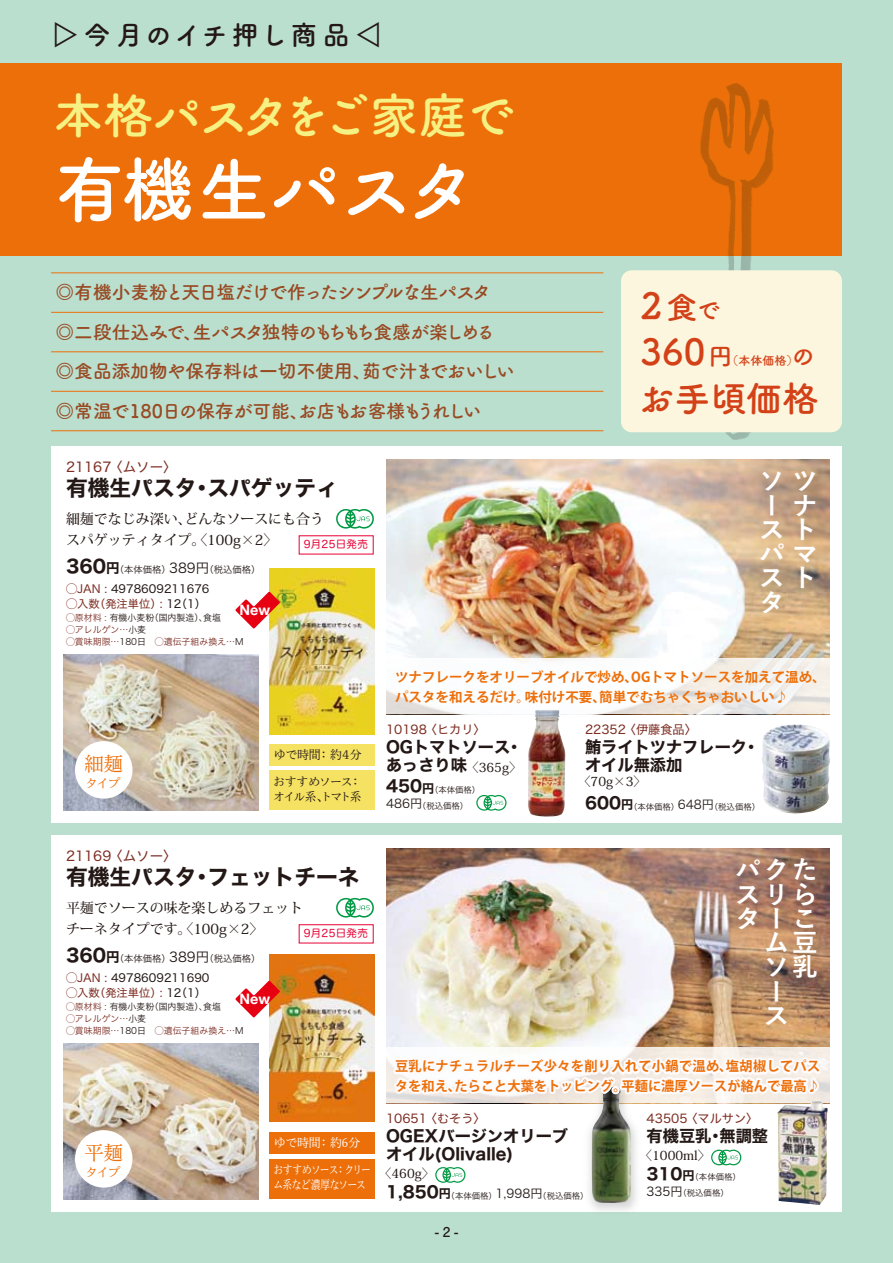
<style>
.page{position:relative;width:893px;height:1263px;background:#bbdfcf}
.page>*{position:absolute;margin:0;border:0;box-sizing:border-box;transform-origin:0 0}
.t1{font:700 72px "Tsuku B Rd Gothic";color:#fff}
.t2{font:700 49.5px "Tsuku B Rd Gothic";letter-spacing:-.05em;color:#f6f183}
.t3{font:700 36px "Tsuku B Rd Gothic";color:#d34118}
.t4{font:700 27px "Tsuku A Rd Gothic";letter-spacing:.1em;color:#231815}
.t5{font:700 25.5px/24.3px "Yu Go";color:#fff}
.t6{font:21.75px "Hiragino Sans W7";color:#231815}
.t7{font:19.35px "Toppan Bunkyu Mincho Pr 6 N";color:#ed6f09}
.t8{font:700 18.75px/39.8px "Tsuku B Rd Gothic";letter-spacing:-.05em;color:#984a23}
.t9{font:16.2px/18.3px "Hiragino Sans W7";color:#231815}
.t10{font:700 14.4px "Helvetica Neue";color:#fff}
.t11{font:500 13.95px/21px "Koz Min Pro";color:#231815}
.t12{font:700 13.5px/19.5px "Koz Go Pro";letter-spacing:.02em;color:#ed6f09}
.t13{font:700 13.5px/19.5px "Koz Go Pro";color:#ed6f09}
.t14{font:13.5px "Hiragino Sans W4";color:#7d2d22}
.t15{font:700 13.5px "Futo Go B101 Pro";color:#231815}
.t16{font:12.9px "Toppan Bunkyu Mincho Pr 6 N";letter-spacing:-.135em;color:#ed6f09}
.t17{font:500 12.6px "Koz Min Pro";color:#231815}
.t18{font:12.15px "Hiragino Sans W4";color:#7d2d22}
.t19{font:700 12px "Tsuku B Rd Gothic";color:#d34118}
.t20{font:11.85px/15px "Toppan Bunkyu Mincho Pr 6 N";letter-spacing:-.095em;color:#231815}
.t21{font:11.85px/15px "Toppan Bunkyu Mincho Pr 6 N";letter-spacing:-.075em;color:#fff;scale:.82 1}
.t22{font:11.85px "Toppan Bunkyu Mincho Pr 6 N";letter-spacing:-.035em;color:#fff}
.t23{font:11.25px/15px "Hiragino Sans W4";color:#231815}
.t24{font:10.5px "Hira Maru Pro W4";letter-spacing:.025em;color:#e60034}
.t25{font:9.3px "Hiragino Sans W3";color:#231815}
.t26{font:9px/12px "Hiragino Sans W3";color:#7d2d22}
.t27{font:8.4px/15.6px "Hiragino Sans W3";color:#231815}
.s1{font-family:"Koz Go Pro";font-weight:400}
.s2{font-size:31.5px}
.s3{font-size:24px}
.s4{font-size:36px}
.s5{font-family:"Hiragino Sans W7";font-size:18px}
.s6{font-family:"Hiragino Sans W7";font-size:13.5px}
.s7{font-size:13.5px}
.s8{color:#7d2d22}
.s9{color:#231815}
.s10{font-family:"Hiragino Sans W7";font-weight:400;font-size:16.2px}
.s11{font-family:"Hiragino Sans W7";font-size:16.2px}
.s12{font-family:"Hiragino Sans W7";font-size:12.15px}
.s13{font-size:12.15px}
</style>
<div class="page">
<div style="left:0;top:63px;width:842px;height:193px;background:#ed6f09"></div>
<div style="left:51px;top:447px;width:791px;height:376px;background:#fff"></div>
<img style="left:386px;top:460px;width:443px;height:199px">
<hr style="left:51px;top:272px;width:552px;height:1px;background:#ed6f09">
<hr style="left:51px;top:312px;width:552px;height:1px;background:#ed6f09">
<hr style="left:51px;top:351px;width:552px;height:1px;background:#ed6f09">
<hr style="left:51px;top:391px;width:552px;height:1px;background:#ed6f09">
<hr style="left:51px;top:430px;width:552px;height:1px;background:#ed6f09">
<img style="left:700px;top:84px;width:74px;height:355px">
<div style="left:621px;top:270px;width:221px;height:162px;background:#fdf6de;border-radius:11px"></div>
<img style="left:64px;top:654px;width:195px;height:156px">
<svg style="left:336px;top:509px;width:38px;height:20px"></svg>
<svg style="left:476px;top:795px;width:31px;height:16px"></svg>
<div style="left:269px;top:743px;width:106px;height:22px;background:#f5e162"></div>
<div style="left:269px;top:770px;width:106px;height:40px;background:#f5e162"></div>
<div style="left:75px;top:741px;width:57px;height:58px;background:#fff;border-radius:50%"></div>
<img style="left:751px;top:459px;width:79px;height:171px">
<svg style="left:386px;top:659px;width:443px;height:55px"></svg>
<div style="left:51px;top:836px;width:791px;height:376px;background:#fff"></div>
<img style="left:386px;top:848px;width:443px;height:199px">
<img style="left:64px;top:1043px;width:195px;height:156px">
<svg style="left:336px;top:898px;width:38px;height:19px"></svg>
<div style="left:269px;top:1132px;width:106px;height:22px;background:#ed6f09"></div>
<div style="left:269px;top:1159px;width:106px;height:40px;background:#ed6f09"></div>
<div style="left:75px;top:1130px;width:57px;height:57px;background:#fff;border-radius:50%"></div>
<img style="left:727px;top:848px;width:103px;height:196px">
<svg style="left:435px;top:1167px;width:30px;height:16px"></svg>
<svg style="left:711px;top:1150px;width:30px;height:15px"></svg>
<img style="left:528px;top:710px;width:37px;height:106px">
<img style="left:762px;top:724px;width:68px;height:89px">
<img style="left:589px;top:1124px;width:48px;height:87px">
<img style="left:592px;top:1105px;width:39px;height:98px">
<img style="left:777px;top:1101px;width:51px;height:104px">
<img style="left:388px;top:865px;width:438px;height:240px">
<img style="left:270px;top:955px;width:105px;height:166px">
<img style="left:270px;top:568px;width:105px;height:166px">
<svg style="left:235px;top:592px;width:45px;height:36px"></svg>
<svg style="left:235px;top:981px;width:45px;height:36px"></svg>
<h3 class="t4" style="left:52px;top:14px;width:332px"><span class="s1">▷</span>今月のイチ押し商品<span class="s1">◁</span></h3>
<h2 class="t2" style="left:54px;top:77px;width:462px">本格パスタをご家庭で</h2>
<h1 class="t1" style="left:54px;top:133px;width:427px">有機生パスタ</h1>
<p class="t8" style="left:56px;top:271px;width:461px">◎有機小麦粉と天日塩だけで作ったシンプルな生パスタ◎二段仕込みで、生パスタ独特のもちもち食感が楽しめる◎食品添加物や保存料は一切不使用、茹で汁までおいしい◎常温で180日の保存が可能、お店もお客様もうれしい</p>
<h3 class="t3" style="left:640px;top:277px;width:81px">2<span class="s2">食</span><span class="s3">で</span></h3>
<p class="t19" style="left:640px;top:351px;width:176px"><span class="s4">360</span><span class="s3">円</span>（本体価格）<span class="s3">の</span></p>
<h3 class="t3" style="left:638px;top:370px;width:181px">お手頃価格</h3>
<p class="t14" style="left:66px;top:455px;width:112px">21167 〈ムソー〉</p>
<p class="t6" style="left:66px;top:471px;width:273px">有機生パスタ･スパゲッティ</p>
<p class="t11" style="left:66px;top:508px;width:260px">細麺でなじみ深い、どんなソースにも合うスパゲッティタイプ。〈100g×2〉</p>
<p class="t25" style="left:66px;top:562px;width:196px"><span class="s5">360</span><span class="s6">円</span>（本体価格）<span class="s7">389円</span>（税込価格）</p>
<p class="t23" style="left:66px;top:580px;width:156px"><span class="s8">◯JAN :</span> 4978609211676　<span class="s8">◯入数（発注単位）:</span> 12（1）　</p>
<p class="t26" style="left:66px;top:611px;width:179px">◯原材料 : <span class="s9">有機小麦粉（国内製造）、食塩<br></span>◯アレルゲン…<span class="s9">小麦<br></span>◯賞味期限…<span class="s9">180日　</span>◯遺伝子組み換え…<span class="s9">M</span></p>
<p class="t24" style="left:304px;top:535px;width:66px">9月25日発売</p>
<p class="t10" style="left:239px;top:598px;width:32px">New</p>
<p class="t7" style="left:84px;top:746px;width:40px">細麺</p>
<p class="t16" style="left:85px;top:771px;width:37px">タイプ</p>
<p class="t20" style="left:274px;top:745px;width:89px">ゆで時間： 約４分</p>
<p class="t20" style="left:273px;top:772px;width:90px">おすすめソース：オイル系、トマト系</p>
<p class="t14" style="left:66px;top:844px;width:112px">21169 〈ムソー〉</p>
<p class="t6" style="left:66px;top:860px;width:295px">有機生パスタ･フェットチーネ</p>
<p class="t11" style="left:66px;top:897px;width:239px">平麺でソースの味を楽しめるフェットチーネタイプです。〈100g×2〉</p>
<p class="t25" style="left:66px;top:951px;width:196px"><span class="s5">360</span><span class="s6">円</span>（本体価格）<span class="s7">389円</span>（税込価格）</p>
<p class="t23" style="left:66px;top:969px;width:156px"><span class="s8">◯JAN :</span> 4978609211690　<span class="s8">◯入数（発注単位）:</span> 12（1）　</p>
<p class="t26" style="left:66px;top:1000px;width:179px">◯原材料 : <span class="s9">有機小麦粉（国内製造）、食塩<br></span>◯アレルゲン…<span class="s9">小麦<br></span>◯賞味期限…<span class="s9">180日　</span>◯遺伝子組み換え…<span class="s9">M</span></p>
<p class="t24" style="left:304px;top:924px;width:66px">9月25日発売</p>
<p class="t10" style="left:239px;top:987px;width:32px">New</p>
<p class="t7" style="left:84px;top:1135px;width:40px">平麺</p>
<p class="t16" style="left:85px;top:1160px;width:37px">タイプ</p>
<p class="t22" style="left:274px;top:1132px;width:88px">ゆで時間： 約6分</p>
<p class="t21" style="left:273px;top:1161px;width:121px">おすすめソース： クリーム系など濃厚なソース</p>
<h3 class="t5" style="left:759px;top:469px;width:58px">ソツー<br>ストパマストタ</h3>
<h3 class="t5" style="left:792px;top:494px;width:25px">ナ</h3>
<p class="t13" style="left:395px;top:668px;width:432px">ツナフレークをオリーブオイルで炒め、OGトマトソースを加えて温め、パスタを和えるだけ。味付け不要、簡単でむちゃくちゃおいしい♪</p>
<p class="t18" style="left:386px;top:718px;width:101px">10198 〈ヒカリ〉</p>
<p class="t9" style="left:386px;top:738px;width:138px">OGトマトソース・</p>
<p class="t17" style="left:386px;top:758px;width:137px"><span class="s10">あっさり味</span> 〈365g〉</p>
<p class="t27" style="left:386px;top:781px;width:96px"><span class="s11">450</span><span class="s12">円</span>（本体価格）<br><span class="s13">486円</span>（税込価格）</p>
<p class="t18" style="left:585px;top:718px;width:113px">22352 〈伊藤食品〉</p>
<p class="t9" style="left:585px;top:738px;width:176px">鮪ライトツナフレーク・オイル無添加</p>
<p class="t17" style="left:578px;top:772px;width:69px">〈70g×3〉</p>
<p class="t27" style="left:585px;top:798px;width:176px"><span class="s11">600</span><span class="s12">円</span>（本体価格）<span class="s13">648円</span>（税込価格）</p>
<h3 class="t5" style="left:735px;top:858px;width:81px;text-align:justify">パクたスリらター</h3>
<h3 class="t5" style="left:764px;top:931px;width:55px">ム豆ソ乳ー<br>ス</h3>
<h3 class="t5" style="left:792px;top:907px;width:23px">こ</h3>
<p class="t12" style="left:395px;top:1057px;width:427px">豆乳にナチュラルチーズ少々を削り入れて小鍋で温め、塩胡椒してパスタを和え、たらこと大葉をトッピング。平麺に濃厚ソースが絡んで最高♪</p>
<p class="t18" style="left:386px;top:1107px;width:101px">10651 〈むそう〉</p>
<p class="t9" style="left:386px;top:1127px;width:184px">OGEXバージンオリーブオイル(Olivalle)</p>
<p class="t17" style="left:379px;top:1164px;width:57px">〈460g〉</p>
<p class="t27" style="left:386px;top:1187px;width:204px"><span class="s11">1,850</span><span class="s12">円</span>（本体価格）<span class="s13">1,998円</span>（税込価格）</p>
<p class="t15" style="left:435px;top:1221px;width:25px">- 2 -</p>
<p class="t18" style="left:647px;top:1107px;width:113px">43505 〈マルサン〉</p>
<p class="t9" style="left:647px;top:1127px;width:123px">有機豆乳・無調整</p>
<p class="t17" style="left:640px;top:1146px;width:72px">〈1000ml〉</p>
<p class="t27" style="left:647px;top:1169px;width:96px"><span class="s11">310</span><span class="s12">円</span>（本体価格）<br><span class="s13">335円</span>（税込価格）</p>
</div>
